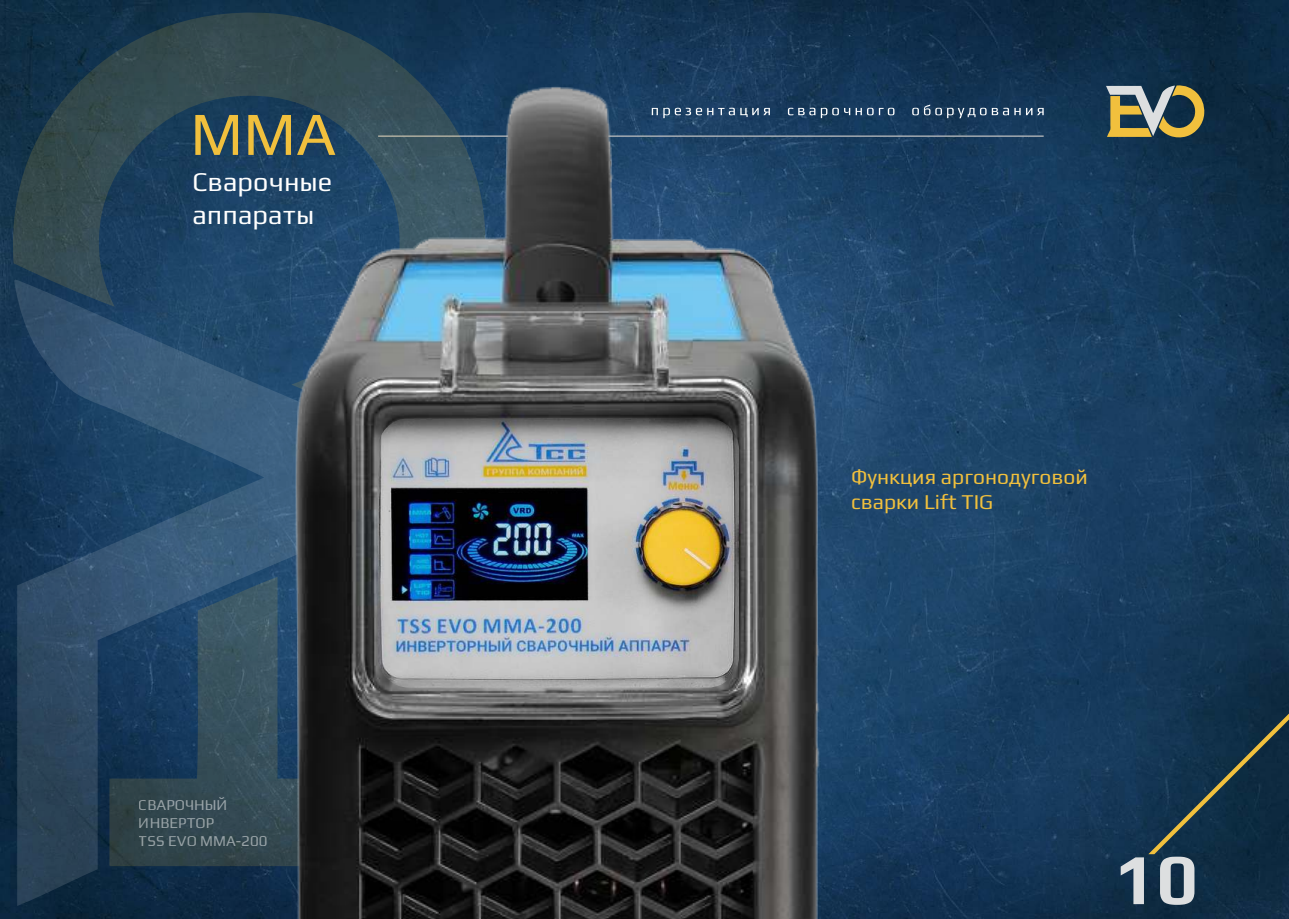
<style>
.page{position:relative;width:1289px;height:919px;background:#fff}
.page>*{position:absolute;margin:0;border:0;box-sizing:border-box;transform-origin:0 0}
.t1{font:700 72px "Play";color:#dddfe0}
.t2{font:61.5px "Play";color:#f1c03d}
.t3{font:27px/32.4px "Play";color:#fff}
.t4{font:21px/25.2px "Play";color:#f1c03d}
.t5{font:15px/18px "Play";color:#fff}
</style>
<div class="page">
<img style="left:0;top:0;width:1288px;height:918px">
<svg style="left:1148px;top:713px;width:140px;height:141px;background:#183447"></svg>
<svg style="left:830px;top:108px;width:8px;height:10px"></svg>
<svg style="left:844px;top:108px;width:17px;height:7px"></svg>
<svg style="left:867px;top:108px;width:27px;height:7px"></svg>
<svg style="left:912px;top:104px;width:131px;height:14px;background:#3c5874"></svg>
<svg style="left:1105px;top:85px;width:99px;height:53px;background:#7f7f60"></svg>
<hr style="left:378px;top:135px;width:665px;height:2px;background:#bbbdbf">
<svg style="left:13px;top:13px;width:472px;height:414px;background:#234154"></svg>
<svg style="left:14px;top:278px;width:270px;height:627px;background:#264764"></svg>
<svg style="left:109px;top:489px;width:175px;height:408px;background:#2b4960"></svg>
<img style="left:284px;top:78px;width:546px;height:840px">
<img style="left:377px;top:418px;width:362px;height:269px">
<h2 class="t2" style="left:190px;top:91px;width:148px">ММА</h2>
<p class="t3" style="left:192px;top:164px;width:141px">Сварочные аппараты</p>
<p class="t5" style="left:139px;top:794px;width:130px">СВАРОЧНЫЙ<br>ИНВЕРТОР<br>ТSS EVO MMA-200</p>
<p class="t4" style="left:851px;top:462px;width:238px">Функция аргонодуговой сварки Lift TIG</p>
<h1 class="t1" style="left:1114px;top:837px;width:85px">10</h1>
</div>
